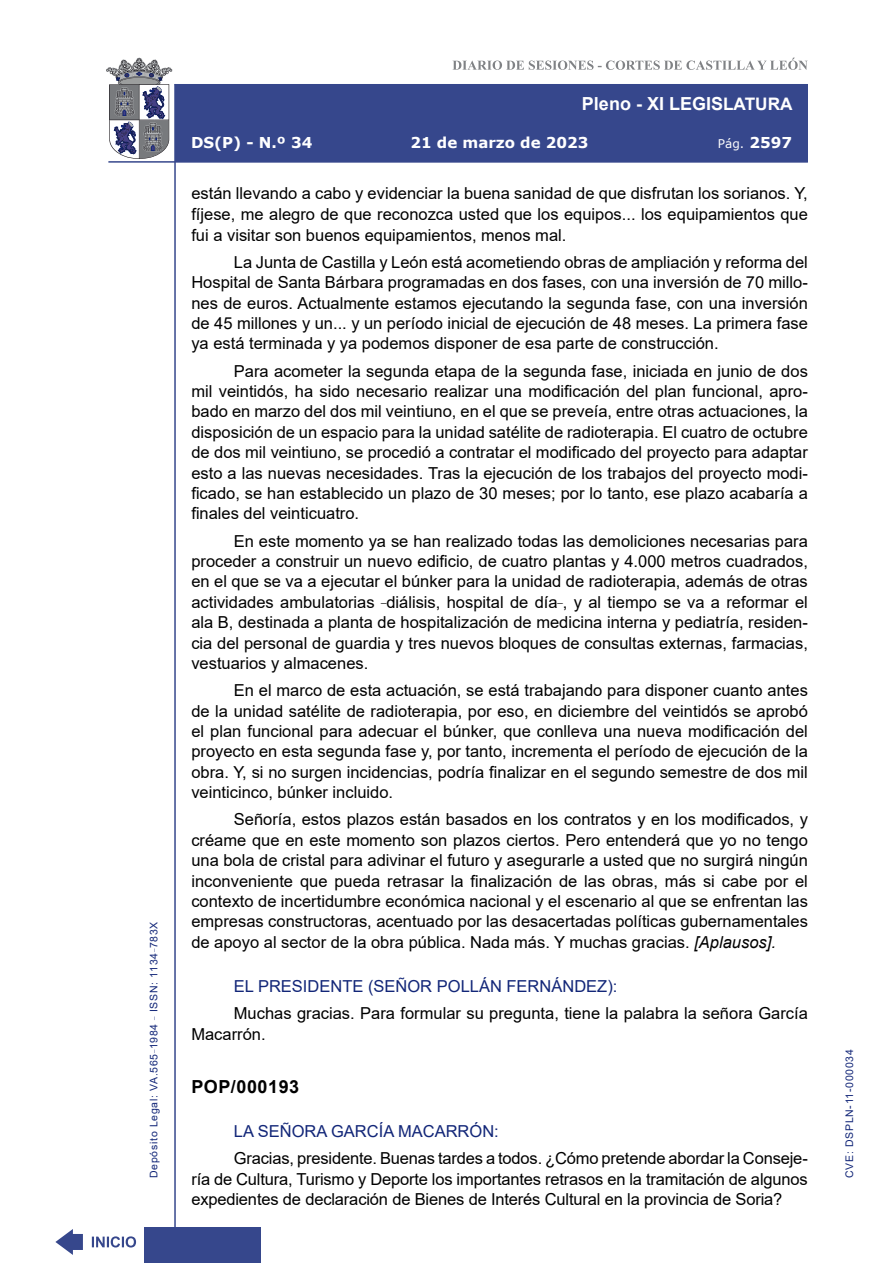
<style>
.page{position:relative;width:893px;height:1263px;background:#fff}
.page>*{position:absolute;margin:0;border:0;box-sizing:border-box;transform-origin:0 0}
.t1{font:700 18px "Arial";color:#fff}
.MarcadorSegundoNivel{font:700 18px "Arial";letter-spacing:.03em;color:#000}
.t2{font:16.5px/20.4px "Arial";color:#000;text-align:justify}
.Orador{font:16.5px "Arial";color:#122678}
.t3{font:700 15px "Verdana";color:#fff}
.t4{font:12px "Verdana";color:#fff}
.t5{font:10.5px "Arial";letter-spacing:.065em;color:#122678}
.s1{font-size:17.25px}
.s2{font-weight:700;font-size:15px}
.s3{font-style:italic}
</style>
<div class="page">
<svg style="left:452px;top:58px;width:356px;height:12px"></svg>
<hr style="left:174px;top:84px;width:2px;height:1179px;background:#36478c">
<div style="left:144px;top:1227px;width:117px;height:36px;background:#36478c"></div>
<div style="left:175px;top:84px;width:633px;height:78px;background:#36478c"></div>
<hr style="left:108px;top:161px;width:700px;height:2px;background:#36478c">
<svg style="left:92px;top:1236px;width:44px;height:11px"></svg>
<svg style="left:55px;top:1229px;width:28px;height:26px"></svg>
<svg style="left:106px;top:58px;width:66px;height:101px"></svg>
<p class="t5" style="left:146px;top:1178px;width:258px;rotate:-90deg">Depósito Legal: VA.565<sup>_</sup>1984 <sup>_</sup> ISSN: 1134<sup>_</sup>783X</p>
<p class="t1" style="left:582px;top:91px;width:212px">Pleno - XI LEGIS<span class="s1">LATURA</span></p>
<p class="t3" style="left:191px;top:132px;width:123px">DS(P) - N.º 34</p>
<p class="t3" style="left:410px;top:132px;width:180px">21 de marzo de 2023</p>
<p class="t4" style="left:718px;top:135px;width:76px">Pág. <span class="s2">2597</span></p>
<p class="t2" style="left:191px;top:183px;width:618px">están llevando a cabo y evidenciar la buena sanidad de que disfrutan los sorianos. Y, fíjese, me alegro de que reconozca usted que los equipos... los equipamientos que fui a visitar son buenos equipamientos, menos mal.</p>
<p class="t2" style="left:191px;top:252px;width:618px;text-indent:43px">La Junta de Castilla y León está acometiendo obras de ampliación y reforma del Hospital de Santa Bárbara programadas en dos fases, con una inversión de 70 millo&shy;nes de euros. Actualmente estamos ejecutando la segunda fase, con una inversión de 45 millones y un... y un período inicial de ejecución de 48 meses. La primera fase ya está terminada y ya podemos disponer de esa parte de construcción.</p>
<p class="t2" style="left:191px;top:360px;width:618px;text-indent:43px">Para acometer la segunda etapa de la segunda fase, iniciada en junio de dos mil veintidós, ha sido necesario realizar una modificación del plan funcional, apro&shy;bado en marzo del dos mil veintiuno, en el que se preveía, entre otras actuaciones, la disposición de un espacio para la unidad satélite de radioterapia. El cuatro de octubre de dos mil veintiuno, se procedió a contratar el modificado del proyecto para adaptar esto a las nuevas necesidades. Tras la ejecución de los trabajos del proyecto modi&shy;ficado, se han establecido un plazo de 30 meses; por lo tanto, ese plazo acabaría a finales del veinticuatro.</p>
<p class="t2" style="left:191px;top:530px;width:618px;text-indent:43px">En este momento ya se han realizado todas las demoliciones necesarias para proceder a construir un nuevo edificio, de cuatro plantas y 4.000 metros cuadrados, en el que se va a ejecutar el búnker para la unidad de radioterapia, además de otras actividades ambulatorias <sup>_</sup>diálisis, hospital de día<sup>_</sup>, y al tiempo se va a reformar el ala B, destinada a planta de hospitalización de medicina interna y pediatría, residen&shy;cia del personal de guardia y tres nuevos bloques de consultas externas, farmacias, vestuarios y almacenes.</p>
<p class="t2" style="left:191px;top:680px;width:618px;text-indent:43px">En el marco de esta actuación, se está trabajando para disponer cuanto antes de la unidad satélite de radioterapia, por eso, en diciembre del veintidós se aprobó el plan funcional para adecuar el búnker, que conlleva una nueva modificación del proyecto en esta segunda fase y, por tanto, incrementa el período de ejecución de la obra. Y, si no surgen incidencias, podría finalizar en el segundo semestre de dos mil veinticinco, búnker incluido.</p>
<p class="t2" style="left:191px;top:809px;width:618px;text-indent:43px">Señoría, estos plazos están basados en los contratos y en los modificados, y créame que en este momento son plazos ciertos. Pero entenderá que yo no tengo una bola de cristal para adivinar el futuro y asegurarle a usted que no surgirá ningún inconveniente que pueda retrasar la finalización de las obras, más si cabe por el contexto de incertidumbre económica nacional y el escenario al que se enfrentan las empresas constructoras, acentuado por las desacertadas políticas gubernamentales de apoyo al sector de la obra pública. Nada más. Y muchas gracias. <span class="s3">[Aplausos].</span></p>
<p class="Orador" style="left:234px;top:975px;width:385px">EL PRESIDENTE (SEÑOR POLLÁN FERNÁNDEZ):</p>
<p class="t2" style="left:191px;top:1003px;width:618px;text-indent:43px">Muchas gracias. Para formular su pregunta, tiene la palabra la señora García<br>Macarrón.</p>
<p class="MarcadorSegundoNivel" style="left:191px;top:1074px;width:109px">POP/000193</p>
<p class="Orador" style="left:234px;top:1120px;width:266px">LA SEÑORA GARCÍA MACARRÓN:</p>
<p class="t2" style="left:191px;top:1148px;width:618px;text-indent:43px">Gracias, presidente. Buenas tardes a todos. ¿Cómo pretende abordar la Conseje&shy;ría de Cultura, Turismo y Deporte los importantes retrasos en la tramitación de algunos expedientes de declaración de Bienes de Interés Cultural en la provincia de Soria?</p>
<p class="t5" style="left:842px;top:1178px;width:130px;rotate:-90deg">CVE: DSPLN-11-000034</p>
</div>
